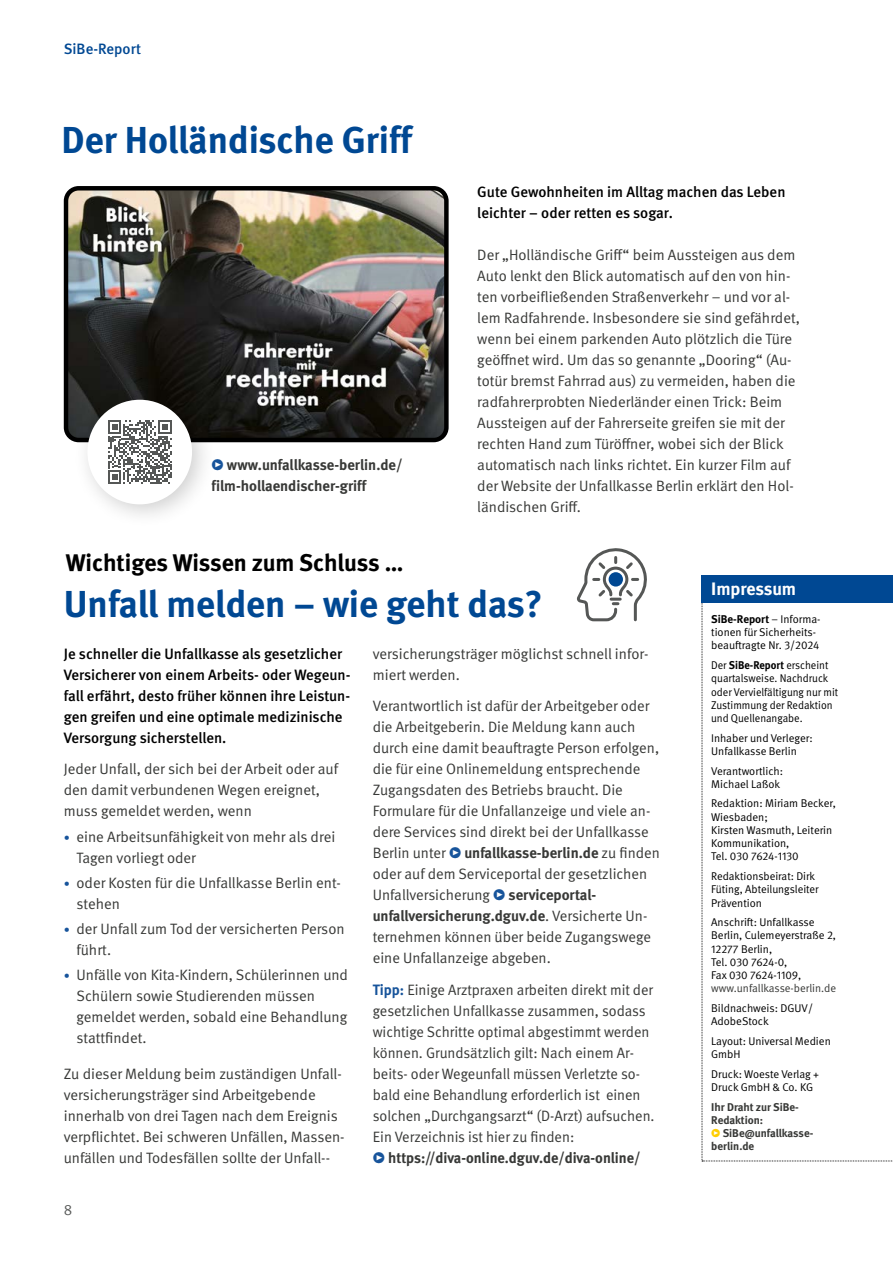
<style>
.page{position:relative;width:893px;height:1263px;background:#fff}
.page>*{position:absolute;margin:0;border:0;box-sizing:border-box;transform-origin:0 0}
.DGUV_Titel_SIBE{font:700 37.5px "DGUV Meta";color:#004893}
.DGUV_Titel_kleiner_SIBE{font:700 24px "DGUV Meta";letter-spacing:-.005em;color:#000}
.DGUV_ZT_SIBE{font:700 18px "DGUV Meta";letter-spacing:-.005em;color:#fff}
.DGUV_GS_SIBE{font:15px/21px "DGUV Meta";color:#383937}
.DGUV_GS_med_SIBE{font:500 15px/21px "DGUV Meta";color:#000}
.DGUV_GS_SIBE-2{font:700 15px/21px "DGUV Meta";color:#383937}
.t1{font:500 15px "DGUV Meta";color:#004893}
.t2{font:15px "DGUV Meta";color:#555756}
.DGUV_GS_SIBE-3{font:11.25px/13.2px "DGUV Meta";color:#000}
.DGUV_GS_SIBE-4{font:11.25px/13.2px "DGUV Meta";color:#000;scale:.95 1}
.DGUV_GS_SIBE-5{font:700 11.25px/13.2px "DGUV Meta";color:#383937}
.DGUV_GS_SIBE-6{font:11.25px "DGUV Meta";color:#383937}
.s1{color:#17549b}
.s2{font-size:12px;color:#17549b}
.s3{font-weight:700;color:#17549b}
.s4{font-weight:700}
.s5{font-weight:400;color:#ffce00}
</style>
<div class="page">
<svg style="left:577px;top:548px;width:70px;height:74px"></svg>
<svg style="left:702px;top:603px;width:191px;height:558px"></svg>
<div style="left:702px;top:575px;width:191px;height:28px;background:#004893"></div>
<img style="left:69px;top:191px;width:375px;height:246px">
<div style="left:64px;top:186px;width:385px;height:256px;border:4px solid #000;border-radius:13px"></div>
<div style="left:72px;top:384px;width:145px;height:145px;background:#000;opacity:.2"></div>
<div style="left:87px;top:400px;width:105px;height:104px;background:#fff;border-radius:50%"></div>
<svg style="left:108px;top:420px;width:64px;height:64px"></svg>
<p class="t1" style="left:64px;top:40px;width:79px">SiBe-Report</p>
<p class="DGUV_Titel_SIBE" style="left:62px;top:117px;width:352px">Der Holländische Griff</p>
<p class="DGUV_GS_SIBE-2" style="left:212px;top:454px;width:193px"><span class="s1">•</span> www.unfallkasse-berlin.de/ film-hollaendischer-griff</p>
<p class="DGUV_Titel_kleiner_SIBE" style="left:66px;top:548px;width:339px">Wichtiges Wissen zum Schluss …</p>
<p class="DGUV_GS_med_SIBE" style="left:477px;top:181px;width:310px">Gute Gewohnheiten im Alltag machen das Leben leichter – oder retten es sogar.</p>
<p class="DGUV_GS_SIBE" style="left:477px;top:244px;width:324px">Der „Holländische Griff“ beim Aussteigen aus dem Auto lenkt den Blick automatisch auf den von hin&shy;ten vorbeifließenden Straßenverkehr – und vor al&shy;lem Radfahrende. Insbesondere sie sind gefährdet, wenn bei einem parkenden Auto plötzlich die Türe geöffnet wird. Um das so genannte „Dooring“ (Au&shy;totür bremst Fahrrad aus) zu vermeiden, haben die radfahrerprobten Niederländer einen Trick: Beim Aussteigen auf der Fahrerseite greifen sie mit der rechten Hand zum Türöffner, wobei sich der Blick automatisch nach links richtet. Ein kurzer Film auf der Website der Unfallkasse Berlin erklärt den Hol&shy;ländischen Griff.</p>
<p class="DGUV_Titel_SIBE" style="left:64px;top:581px;width:480px">Unfall melden – wie geht das?</p>
<p class="DGUV_GS_med_SIBE" style="left:64px;top:643px;width:288px">Je schneller die Unfallkasse als gesetzlicher Versicherer von einem Arbeits- oder Wegeun&shy;fall erfährt, desto früher können ihre Leistun&shy;gen greifen und eine optimale medizinische Versorgung sicherstellen.</p>
<p class="DGUV_GS_SIBE" style="left:64px;top:759px;width:276px">Jeder Unfall, der sich bei der Arbeit oder auf den damit verbundenen Wegen ereignet, muss gemeldet werden, wenn</p>
<p class="DGUV_GS_SIBE" style="left:77px;top:826px;width:260px;text-indent:-13px"><span class="s2">•</span> eine Arbeitsunfähigkeit von mehr als drei<br>Tagen vorliegt oder</p>
<p class="DGUV_GS_SIBE" style="left:77px;top:872px;width:266px;text-indent:-13px"><span class="s2">•</span> oder Kosten für die Unfallkasse Berlin ent&shy;stehen</p>
<p class="DGUV_GS_SIBE" style="left:77px;top:919px;width:270px;text-indent:-13px"><span class="s2">•</span> der Unfall zum Tod der versicherten Person führt.</p>
<p class="DGUV_GS_SIBE" style="left:77px;top:965px;width:273px;text-indent:-13px"><span class="s2">•</span> Unfälle von Kita-Kindern, Schülerinnen und Schülern sowie Studierenden müssen gemeldet werden, sobald eine Behandlung stattfindet.</p>
<p class="DGUV_GS_SIBE" style="left:64px;top:1063px;width:282px">Zu dieser Meldung beim zuständigen Unfall&shy;versicherungsträger sind Arbeitgebende innerhalb von drei Tagen nach dem Ereignis verpflichtet. Bei schweren Unfällen, Massen&shy;unfällen und Todesfällen sollte der Unfall---</p>
<p class="t2" style="left:64px;top:1201px;width:10px">8</p>
<p class="DGUV_GS_SIBE" style="left:373px;top:643px;width:277px">versicherungsträger möglichst schnell infor&shy;miert werden.</p>
<p class="DGUV_GS_SIBE" style="left:373px;top:696px;width:289px">Verantwortlich ist dafür der Arbeitgeber oder die Arbeitgeberin. Die Meldung kann auch durch eine damit beauftragte Person erfolgen, die für eine Onlinemeldung entsprechende Zugangsdaten des Betriebs braucht. Die Formulare für die Unfallanzeige und viele an&shy;dere Services sind direkt bei der Unfallkasse Berlin unter <span class="s3">•</span> <span class="s4">unfallkasse-berlin.de</span> zu finden</p>
<p class="DGUV_GS_SIBE" style="left:373px;top:864px;width:276px">oder auf dem Serviceportal der gesetzlichen<br>Unfallversicherung <span class="s3">•</span> <span class="s4">serviceportal--</span></p>
<p class="DGUV_GS_SIBE" style="left:373px;top:906px;width:280px"><span class="s4">unfallversicherung.dguv.de</span>. Versicherte Un&shy;ternehmen können über beide Zugangswege eine Unfallanzeige abgeben.</p>
<p class="DGUV_GS_SIBE" style="left:373px;top:979px;width:283px"><span class="s3">Tipp:</span> Einige Arztpraxen arbeiten direkt mit der gesetzlichen Unfallkasse zusammen, sodass wichtige Schritte optimal abgestimmt werden können. Grundsätzlich gilt: Nach einem Ar&shy;beits- oder Wegeunfall müssen Verletzte so&shy;bald eine Behandlung erforderlich ist einen solchen „Durchgangsarzt“ (D-Arzt) aufsuchen.<br>Ein Verzeichnis ist hier zu finden:</p>
<p class="DGUV_GS_SIBE-2" style="left:373px;top:1147px;width:269px"><span class="s1">•</span> https://diva-online.dguv.de/diva-online/</p>
<p class="DGUV_ZT_SIBE" style="left:711px;top:578px;width:87px">Impressum</p>
<p class="DGUV_GS_SIBE-3" style="left:711px;top:613px;width:111px"><span class="s4">SiBe-Report</span> – Informa&shy;tionen für Sicherheits&shy;beauftragte Nr. 3/2024</p>
<p class="DGUV_GS_SIBE-4" style="left:711px;top:659px;width:135px">Der <span class="s4">SiBe-Report</span> erscheint quartalsweise. Nachdruck oder Vervielfältigung nur mit<br>Zustimmung der Redaktion und Quellenangabe.</p>
<p class="DGUV_GS_SIBE-3" style="left:711px;top:731px;width:103px">Inhaber und Verleger:<br>Unfallkasse Berlin</p>
<p class="DGUV_GS_SIBE-3" style="left:711px;top:764px;width:73px">Verantwortlich:<br>Michael Laßok</p>
<p class="DGUV_GS_SIBE-3" style="left:711px;top:797px;width:126px">Redaktion: Miriam Becker,<br>Wiesbaden;<br>Kirsten Wasmuth, Leiterin<br>Kommunikation,<br>Tel. 030 7624-1130</p>
<p class="DGUV_GS_SIBE-3" style="left:711px;top:870px;width:109px">Redaktionsbeirat: Dirk<br>Füting, Abteilungsleiter<br>Prävention</p>
<p class="DGUV_GS_SIBE-3" style="left:711px;top:916px;width:126px">Anschrift: Unfallkasse<br>Berlin, Culemeyerstraße 2,<br>12277 Berlin,<br>Tel. 030 7624-0,<br>Fax 030 7624-1109,</p>
<p class="DGUV_GS_SIBE-6" style="left:711px;top:982px;width:126px">www.unfallkasse-berlin.de</p>
<p class="DGUV_GS_SIBE-3" style="left:711px;top:1002px;width:103px">Bildnachweis: DGUV/<br>AdobeStock</p>
<p class="DGUV_GS_SIBE-3" style="left:711px;top:1034px;width:121px">Layout: Universal Medien<br>GmbH</p>
<p class="DGUV_GS_SIBE-3" style="left:711px;top:1067px;width:110px">Druck: Woeste Verlag +<br>Druck GmbH &amp; Co. KG</p>
<p class="DGUV_GS_SIBE-5" style="left:711px;top:1100px;width:87px">Ihr Draht zur SiBe--<br>Redaktion:</p>
<p class="DGUV_GS_SIBE-5" style="left:711px;top:1127px;width:102px"><span class="s5">•</span> SiBe@unfallkasse-- berlin.de</p>
</div>
